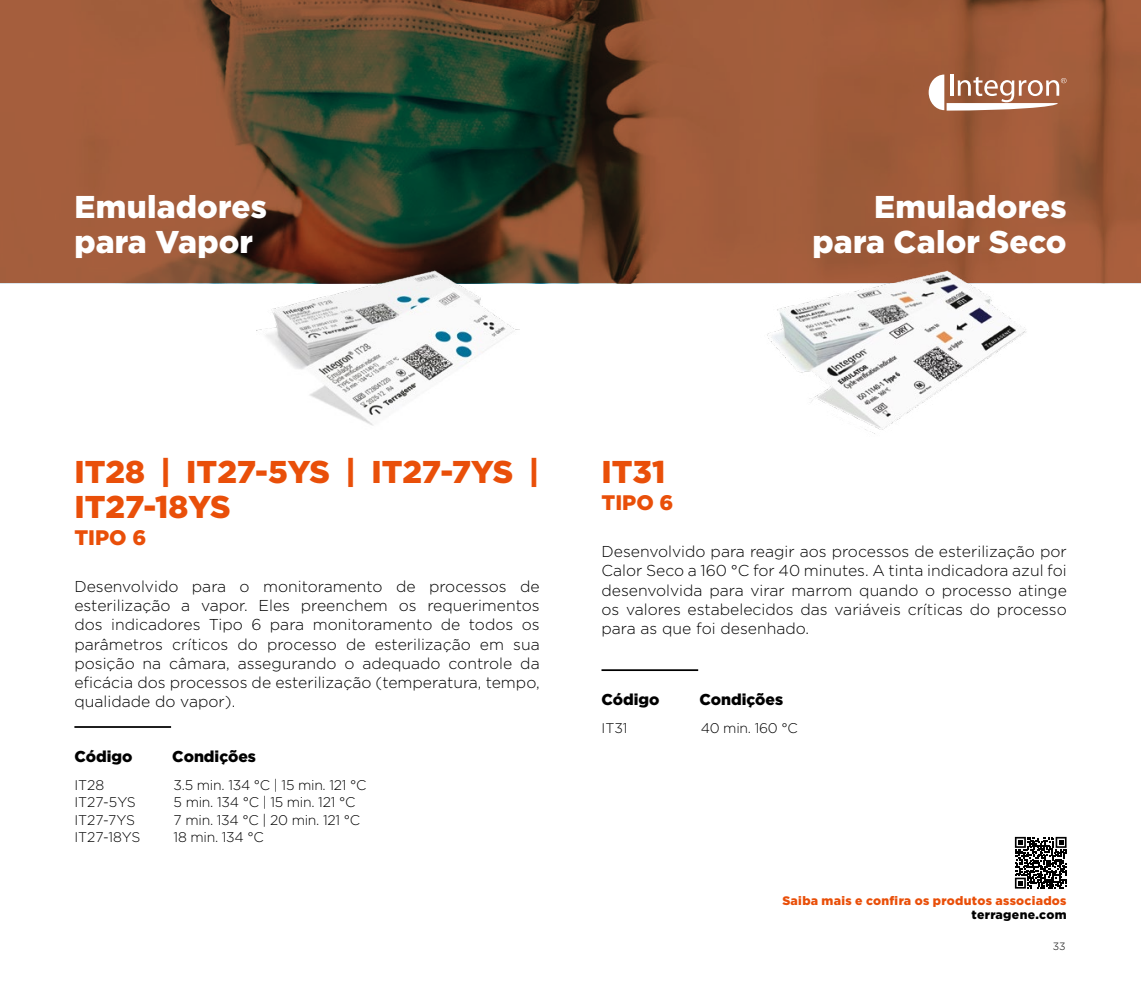
<style>
.page{position:relative;width:1141px;height:993px;background:#fff}
.page>*{position:absolute;margin:0;border:0;box-sizing:border-box;transform-origin:0 0}
.t1{font:900 31.5px/35px "Gotham";letter-spacing:.005em;color:#fff}
.t2{font:900 31.5px/35px "Gotham";color:#e94f09}
.t3{font:900 21px "Gotham";color:#e94f09}
.t4{font:300 15.75px/19.2px "Gotham";color:#000;text-align:justify}
.t5{font:900 15.75px "Gotham";color:#000}
.t6{font:300 14px/17.5px "Gotham";letter-spacing:-.02em;color:#000}
.t7{font:300 14px/17.5px "Gotham";color:#000}
.t8{font:900 12.25px "Gotham";letter-spacing:.025em;color:#e94f09}
.t9{font:900 12.25px "Gotham";letter-spacing:.025em;color:#000}
.t10{font:300 10.5px "Gotham";color:#000}
</style>
<div class="page">
<svg style="left:0;top:0;width:1141px;height:282px;background:#7e5134"></svg>
<svg style="left:929px;top:74px;width:138px;height:37px"></svg>
<img style="left:257px;top:249px;width:262px;height:177px">
<img style="left:759px;top:251px;width:276px;height:183px">
<hr style="left:601px;top:669px;width:97px;height:1px;background:#000">
<svg style="left:1015px;top:836px;width:52px;height:52px"></svg>
<hr style="left:74px;top:725px;width:97px;height:2px;background:#000">
<h1 class="t1" style="left:74px;top:189px;width:194px">Emuladores para Vapor</h1>
<h1 class="t1" style="left:813px;top:189px;width:256px;text-align:right">Emuladores para Calor Seco</h1>
<h1 class="t2" style="left:74px;top:454px;width:467px">IT28 | IT27-5YS | IT27-7YS |<br>IT27-18YS</h1>
<h2 class="t3" style="left:74px;top:522px;width:74px">TIPO 6</h2>
<p class="t4" style="left:74px;top:576px;width:467px">Desenvolvido para o monitoramento de processos de esterilização a vapor. Eles preenchem os requerimentos dos indicadores Tipo 6 para monitoramento de todos os parâmetros críticos do processo de esterilização em sua posição na câmara, assegurando o adequado controle da eficácia dos processos de esterilização (temperatura, tempo, qualidade do vapor).</p>
<p class="t5" style="left:74px;top:745px;width:60px">Código</p>
<p class="t5" style="left:172px;top:745px;width:85px">Condições</p>
<p class="t7" style="left:74px;top:775px;width:68px">IT28<br>IT27-5YS<br>IT27-7YS<br>IT27-18YS</p>
<p class="t6" style="left:174px;top:775px;width:194px">3.5 min. 134 °C | 15 min. 121 °C<br>5 min. 134 °C | 15 min. 121 °C<br>7 min. 134 °C | 20 min. 121 °C<br>18 min. 134 °C</p>
<h1 class="t2" style="left:601px;top:454px;width:65px">IT31</h1>
<h2 class="t3" style="left:601px;top:487px;width:74px">TIPO 6</h2>
<p class="t4" style="left:601px;top:541px;width:467px">Desenvolvido para reagir aos processos de esterilização por Calor Seco a 160 °C for 40 minutes. A tinta indicadora azul foi desenvolvida para virar marrom quando o processo atinge os valores estabelecidos das variáveis críticas do processo para as que foi desenhado.</p>
<p class="t5" style="left:601px;top:688px;width:60px">Código</p>
<p class="t5" style="left:699px;top:688px;width:85px">Condições</p>
<p class="t6" style="left:601px;top:718px;width:28px">IT31</p>
<p class="t6" style="left:701px;top:718px;width:99px">40 min. 160 °C</p>
<p class="t8" style="left:782px;top:891px;width:286px">Saiba mais e confira os produtos associados</p>
<p class="t9" style="left:971px;top:905px;width:97px">terragene.com</p>
<p class="t10" style="left:1053px;top:939px;width:14px">33</p>
</div>
